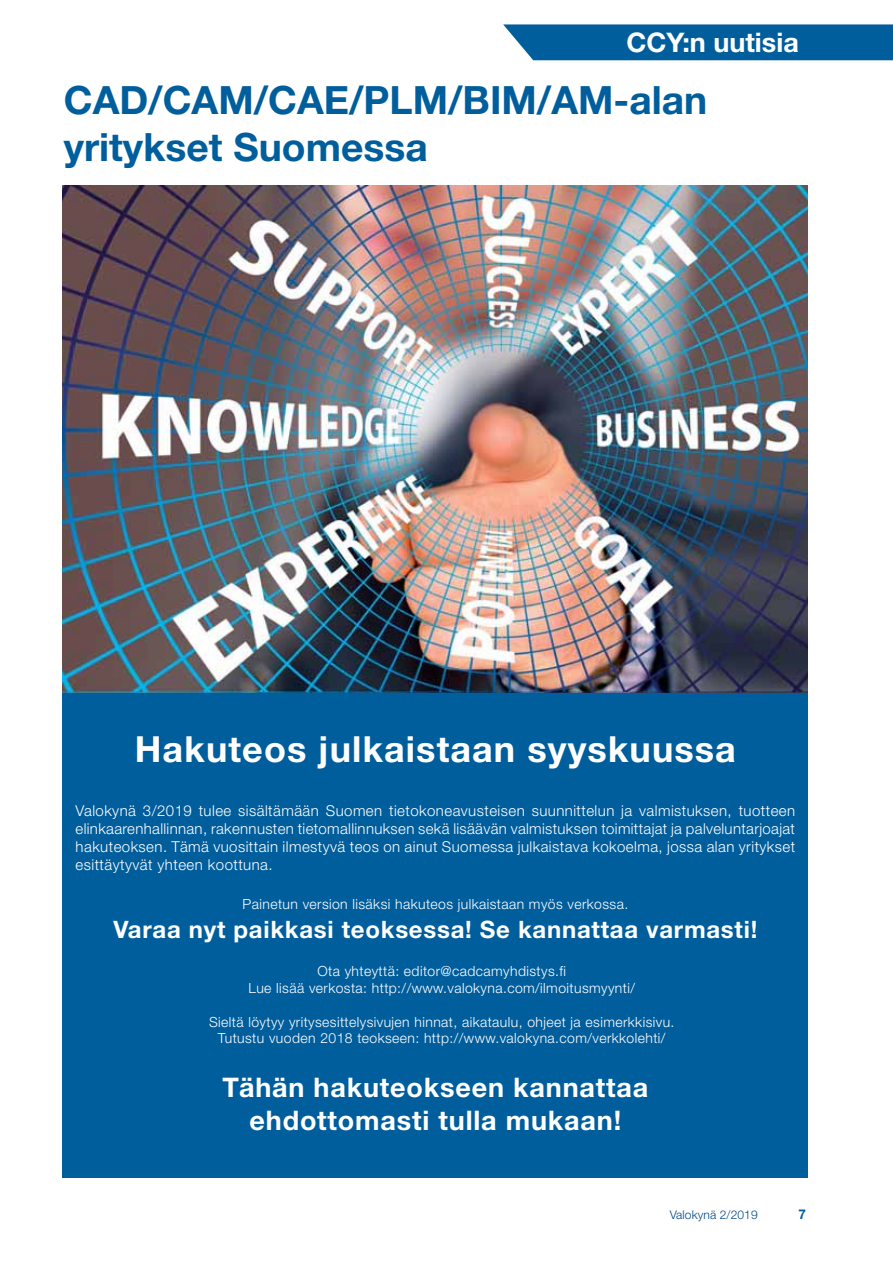
<style>
.page{position:relative;width:893px;height:1263px;background:#fff}
.page>*{position:absolute;margin:0;border:0;box-sizing:border-box;transform-origin:0 0}
.t1{font:700 39px/46.8px "Helvetica Neue LT Std";color:#005e9d}
.t2{font:700 36px "Helvetica Neue LT Std";letter-spacing:.03em;color:#fff}
.t3{font:700 27px/32.4px "Helvetica Neue LT Std";letter-spacing:.03em;color:#fff;text-align:center}
.t4{font:700 27px "Helvetica Neue LT Std";color:#fff}
.t5{font:700 24px "Helvetica Neue LT Std";letter-spacing:.03em;color:#fff}
.t6{font:300 15px/18px "Helvetica Neue LT Std";letter-spacing:.03em;color:#fff;text-align:justify}
.t7{font:300 13.95px/16.8px "Helvetica Neue LT Std";letter-spacing:.03em;color:#fff;text-align:center}
.t8{font:700 13.5px "Helvetica Neue LT Std";color:#005e9d}
.t9{font:300 12px "Helvetica Neue LT Std";letter-spacing:.01em;color:#00478d}
</style>
<div class="page">
<svg style="left:503px;top:24px;width:390px;height:36px;background:#0d66a2"></svg>
<div style="left:63px;top:693px;width:745px;height:485px;background:#005e9d"></div>
<img style="left:63px;top:186px;width:745px;height:507px">
<h3 class="t4" style="left:626px;top:33px;width:174px">CCY:n uutisia</h3>
<h1 class="t1" style="left:64px;top:82px;width:645px">CAD/CAM/CAE/PLM/BIM/AM-alan yritykset Suomessa</h1>
<h2 class="t2" style="left:135px;top:736px;width:603px">Hakuteos julkaistaan syyskuussa</h2>
<p class="t6" style="left:76px;top:803px;width:721px">Valokynä 3/2019 tulee sisältämään Suomen tietokoneavusteisen suunnittelun ja valmistuksen, tuotteen elinkaarenhallinnan, rakennusten tietomallinnuksen sekä lisäävän valmistuksen toimittajat ja palveluntarjoajat hakuteoksen. Tämä vuosittain ilmestyvä teos on ainut Suomessa julkaistava kokoelma, jossa alan yritykset esittäytyvät yhteen koottuna.</p>
<p class="t7" style="left:243px;top:897px;width:387px">Painetun version lisäksi hakuteos julkaistaan myös verkossa.</p>
<h3 class="t5" style="left:113px;top:921px;width:645px">Varaa nyt paikkasi teoksessa! Se kannattaa varmasti!</h3>
<p class="t7" style="left:248px;top:965px;width:388px">Ota yhteyttä: editor@cadcamyhdistys.fi<br>Lue lisää verkosta: http://www.valokyna.com/ilmoitusmyynti/</p>
<p class="t7" style="left:209px;top:1015px;width:467px">Sieltä löytyy yritysesittelysivujen hinnat, aikataulu, ohjeet ja esimerkkisivu.<br>Tutustu vuoden 2018 teokseen: http://www.valokyna.com/verkkolehti/</p>
<h3 class="t3" style="left:223px;top:1075px;width:427px">Tähän hakuteokseen kannattaa ehdottomasti tulla mukaan!</h3>
<p class="t9" style="left:670px;top:1210px;width:90px">Valokynä 2/2019</p>
<p class="t8" style="left:798px;top:1209px;width:9px">7</p>
</div>
